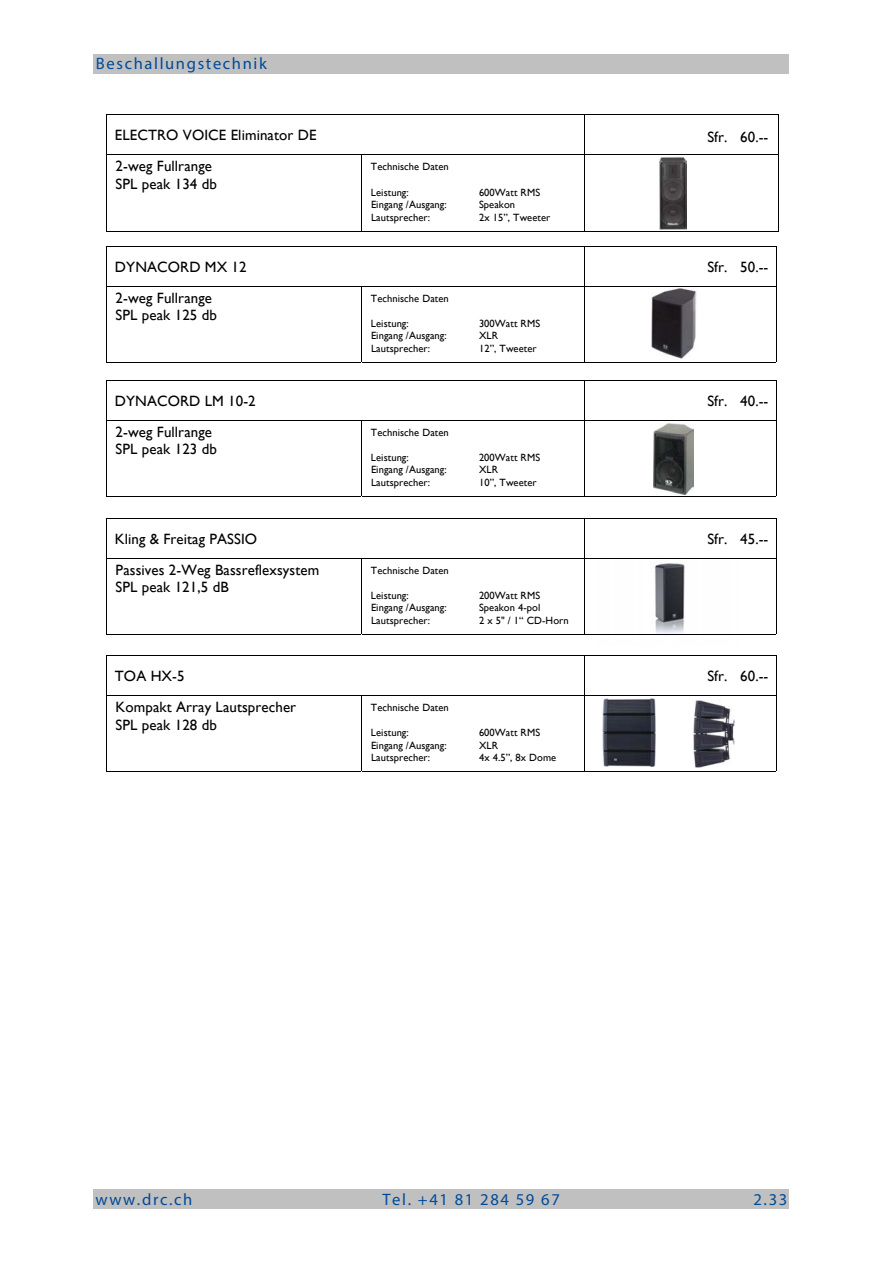
<style>
.page{position:relative;width:893px;height:1263px;background:#fff}
.page>*{position:absolute;margin:0;border:0;box-sizing:border-box;transform-origin:0 0}
.t1{font:16.5px "Myriad";letter-spacing:.1em;color:#004a99}
.t2{font:15px/17.9px "Gill Sans";letter-spacing:.005em;color:#000}
.t3{font:10.5px "Gill Sans";letter-spacing:.005em;color:#000}
</style>
<div class="page">
<img style="left:654px;top:563px;width:31px;height:71px">
<img style="left:651px;top:288px;width:45px;height:71px">
<div style="left:93px;top:54px;width:695px;height:20px;background:#c0c0c0"></div>
<div style="left:93px;top:1190px;width:695px;height:19px;background:#c0c0c0"></div>
<hr style="left:106px;top:246px;width:478px;height:1px;background:#000">
<hr style="left:585px;top:246px;width:191px;height:1px;background:#000">
<hr style="left:106px;top:247px;width:1px;height:39px;background:#000">
<hr style="left:584px;top:247px;width:1px;height:39px;background:#000">
<hr style="left:776px;top:247px;width:1px;height:39px;background:#000">
<hr style="left:106px;top:286px;width:255px;height:1px;background:#000">
<hr style="left:362px;top:286px;width:222px;height:1px;background:#000">
<hr style="left:585px;top:286px;width:191px;height:1px;background:#000">
<hr style="left:106px;top:287px;width:1px;height:75px;background:#000">
<hr style="left:106px;top:362px;width:255px;height:1px;background:#000">
<hr style="left:361px;top:287px;width:1px;height:75px;background:#000">
<hr style="left:362px;top:362px;width:222px;height:1px;background:#000">
<hr style="left:584px;top:287px;width:1px;height:75px;background:#000">
<hr style="left:585px;top:362px;width:191px;height:1px;background:#000">
<hr style="left:776px;top:287px;width:1px;height:75px;background:#000">
<hr style="left:106px;top:114px;width:478px;height:1px;background:#000">
<hr style="left:585px;top:114px;width:192px;height:1px;background:#000">
<hr style="left:106px;top:115px;width:1px;height:40px;background:#000">
<hr style="left:584px;top:115px;width:1px;height:40px;background:#000">
<hr style="left:777px;top:115px;width:1px;height:40px;background:#000">
<hr style="left:106px;top:155px;width:255px;height:1px;background:#000">
<hr style="left:362px;top:155px;width:222px;height:1px;background:#000">
<hr style="left:585px;top:155px;width:192px;height:1px;background:#000">
<hr style="left:106px;top:155px;width:1px;height:76px;background:#000">
<hr style="left:106px;top:231px;width:255px;height:1px;background:#000">
<hr style="left:361px;top:155px;width:1px;height:76px;background:#000">
<hr style="left:362px;top:231px;width:222px;height:1px;background:#000">
<hr style="left:584px;top:155px;width:1px;height:76px;background:#000">
<hr style="left:585px;top:231px;width:192px;height:1px;background:#000">
<hr style="left:777px;top:155px;width:1px;height:76px;background:#000">
<hr style="left:106px;top:380px;width:478px;height:1px;background:#000">
<hr style="left:585px;top:380px;width:191px;height:1px;background:#000">
<hr style="left:106px;top:381px;width:1px;height:39px;background:#000">
<hr style="left:584px;top:381px;width:1px;height:39px;background:#000">
<hr style="left:776px;top:381px;width:1px;height:39px;background:#000">
<hr style="left:106px;top:420px;width:255px;height:1px;background:#000">
<hr style="left:362px;top:420px;width:222px;height:1px;background:#000">
<hr style="left:585px;top:420px;width:191px;height:1px;background:#000">
<hr style="left:106px;top:421px;width:1px;height:75px;background:#000">
<hr style="left:106px;top:496px;width:255px;height:1px;background:#000">
<hr style="left:361px;top:421px;width:1px;height:75px;background:#000">
<hr style="left:362px;top:496px;width:222px;height:1px;background:#000">
<hr style="left:584px;top:421px;width:1px;height:75px;background:#000">
<hr style="left:585px;top:496px;width:191px;height:1px;background:#000">
<hr style="left:776px;top:421px;width:1px;height:75px;background:#000">
<hr style="left:106px;top:655px;width:478px;height:1px;background:#000">
<hr style="left:585px;top:655px;width:191px;height:1px;background:#000">
<hr style="left:106px;top:656px;width:1px;height:40px;background:#000">
<hr style="left:584px;top:656px;width:1px;height:40px;background:#000">
<hr style="left:776px;top:656px;width:1px;height:40px;background:#000">
<hr style="left:106px;top:696px;width:255px;height:1px;background:#000">
<hr style="left:362px;top:696px;width:222px;height:1px;background:#000">
<hr style="left:585px;top:696px;width:191px;height:1px;background:#000">
<hr style="left:106px;top:696px;width:1px;height:75px;background:#000">
<hr style="left:106px;top:771px;width:255px;height:1px;background:#000">
<hr style="left:361px;top:696px;width:1px;height:75px;background:#000">
<hr style="left:362px;top:771px;width:222px;height:1px;background:#000">
<hr style="left:584px;top:696px;width:1px;height:75px;background:#000">
<hr style="left:585px;top:771px;width:191px;height:1px;background:#000">
<hr style="left:776px;top:696px;width:1px;height:75px;background:#000">
<img style="left:659px;top:157px;width:27px;height:72px">
<img style="left:653px;top:423px;width:40px;height:71px">
<img style="left:693px;top:701px;width:41px;height:67px">
<img style="left:602px;top:699px;width:53px;height:68px">
<hr style="left:106px;top:518px;width:478px;height:1px;background:#000">
<hr style="left:585px;top:518px;width:191px;height:1px;background:#000">
<hr style="left:106px;top:519px;width:1px;height:39px;background:#000">
<hr style="left:584px;top:519px;width:1px;height:39px;background:#000">
<hr style="left:776px;top:519px;width:1px;height:39px;background:#000">
<hr style="left:106px;top:558px;width:255px;height:1px;background:#000">
<hr style="left:362px;top:558px;width:222px;height:1px;background:#000">
<hr style="left:585px;top:558px;width:191px;height:1px;background:#000">
<hr style="left:106px;top:559px;width:1px;height:75px;background:#000">
<hr style="left:106px;top:634px;width:255px;height:1px;background:#000">
<hr style="left:361px;top:559px;width:1px;height:75px;background:#000">
<hr style="left:362px;top:634px;width:222px;height:1px;background:#000">
<hr style="left:584px;top:559px;width:1px;height:75px;background:#000">
<hr style="left:585px;top:634px;width:191px;height:1px;background:#000">
<hr style="left:776px;top:559px;width:1px;height:75px;background:#000">
<h1 class="t1" style="left:96px;top:54px;width:172px">Beschallungstechnik</h1>
<h2 class="t2" style="left:115px;top:126px;width:203px">ELECTRO VOICE Eliminator DE</h2>
<h2 class="t2" style="left:707px;top:128px;width:63px">Sfr. 60.--</h2>
<h2 class="t2" style="left:116px;top:157px;width:103px">2-weg Fullrange<br>SPL peak 134 db</h2>
<p class="t3" style="left:371px;top:161px;width:79px">Technische Daten</p>
<p class="t3" style="left:371px;top:186px;width:39px">Leistung:</p>
<p class="t3" style="left:479px;top:186px;width:63px">600Watt RMS</p>
<p class="t3" style="left:371px;top:198px;width:77px">Eingang /Ausgang:</p>
<p class="t3" style="left:479px;top:198px;width:38px">Speakon</p>
<p class="t3" style="left:371px;top:211px;width:61px">Lautsprecher:</p>
<p class="t3" style="left:479px;top:211px;width:73px">2x 15”, Tweeter</p>
<h2 class="t2" style="left:115px;top:258px;width:133px">DYNACORD MX 12</h2>
<h2 class="t2" style="left:707px;top:258px;width:63px">Sfr. 50.--</h2>
<h2 class="t2" style="left:116px;top:288px;width:103px">2-weg Fullrange<br>SPL peak 125 db</h2>
<p class="t3" style="left:371px;top:292px;width:79px">Technische Daten</p>
<p class="t3" style="left:371px;top:317px;width:39px">Leistung:</p>
<p class="t3" style="left:479px;top:317px;width:63px">300Watt RMS</p>
<p class="t3" style="left:371px;top:330px;width:77px">Eingang /Ausgang:</p>
<p class="t3" style="left:479px;top:330px;width:21px">XLR</p>
<p class="t3" style="left:371px;top:342px;width:61px">Lautsprecher:</p>
<p class="t3" style="left:479px;top:342px;width:59px">12”, Tweeter</p>
<h2 class="t2" style="left:115px;top:392px;width:142px">DYNACORD LM 10-2</h2>
<h2 class="t2" style="left:707px;top:392px;width:63px">Sfr. 40.--</h2>
<h2 class="t2" style="left:116px;top:422px;width:103px">2-weg Fullrange<br>SPL peak 123 db</h2>
<p class="t3" style="left:371px;top:426px;width:79px">Technische Daten</p>
<p class="t3" style="left:371px;top:451px;width:39px">Leistung:</p>
<p class="t3" style="left:479px;top:451px;width:63px">200Watt RMS</p>
<p class="t3" style="left:371px;top:464px;width:77px">Eingang /Ausgang:</p>
<p class="t3" style="left:479px;top:464px;width:21px">XLR</p>
<p class="t3" style="left:371px;top:476px;width:61px">Lautsprecher:</p>
<p class="t3" style="left:479px;top:476px;width:59px">10”, Tweeter</p>
<h2 class="t2" style="left:115px;top:530px;width:144px">Kling &amp; Freitag PASSIO</h2>
<h2 class="t2" style="left:707px;top:530px;width:63px">Sfr. 45.--</h2>
<h2 class="t2" style="left:116px;top:560px;width:205px">Passives 2-Weg Bassreflexsystem<br>SPL peak 121,5 dB</h2>
<p class="t3" style="left:371px;top:564px;width:79px">Technische Daten</p>
<p class="t3" style="left:371px;top:589px;width:39px">Leistung:</p>
<p class="t3" style="left:479px;top:589px;width:63px">200Watt RMS</p>
<p class="t3" style="left:371px;top:602px;width:77px">Eingang /Ausgang:</p>
<p class="t3" style="left:479px;top:602px;width:63px">Speakon 4-pol</p>
<p class="t3" style="left:371px;top:614px;width:61px">Lautsprecher:</p>
<p class="t3" style="left:479px;top:614px;width:91px">2 x 5" / 1“ CD-Horn</p>
<h2 class="t2" style="left:115px;top:667px;width:71px">TOA HX-5</h2>
<h2 class="t2" style="left:707px;top:667px;width:63px">Sfr. 60.--</h2>
<h2 class="t2" style="left:116px;top:698px;width:182px">Kompakt Array Lautsprecher<br>SPL peak 128 db</h2>
<p class="t3" style="left:371px;top:701px;width:79px">Technische Daten</p>
<p class="t3" style="left:371px;top:727px;width:39px">Leistung:</p>
<p class="t3" style="left:479px;top:727px;width:63px">600Watt RMS</p>
<p class="t3" style="left:371px;top:739px;width:77px">Eingang /Ausgang:</p>
<p class="t3" style="left:479px;top:739px;width:21px">XLR</p>
<p class="t3" style="left:371px;top:752px;width:61px">Lautsprecher:</p>
<p class="t3" style="left:479px;top:752px;width:79px">4x 4.5”, 8x Dome</p>
<h1 class="t1" style="left:95px;top:1189px;width:98px">www.drc.ch</h1>
<h1 class="t1" style="left:382px;top:1189px;width:179px">Tel. +41 81 284 59 67</h1>
<h1 class="t1" style="left:753px;top:1189px;width:35px">2.33</h1>
</div>
